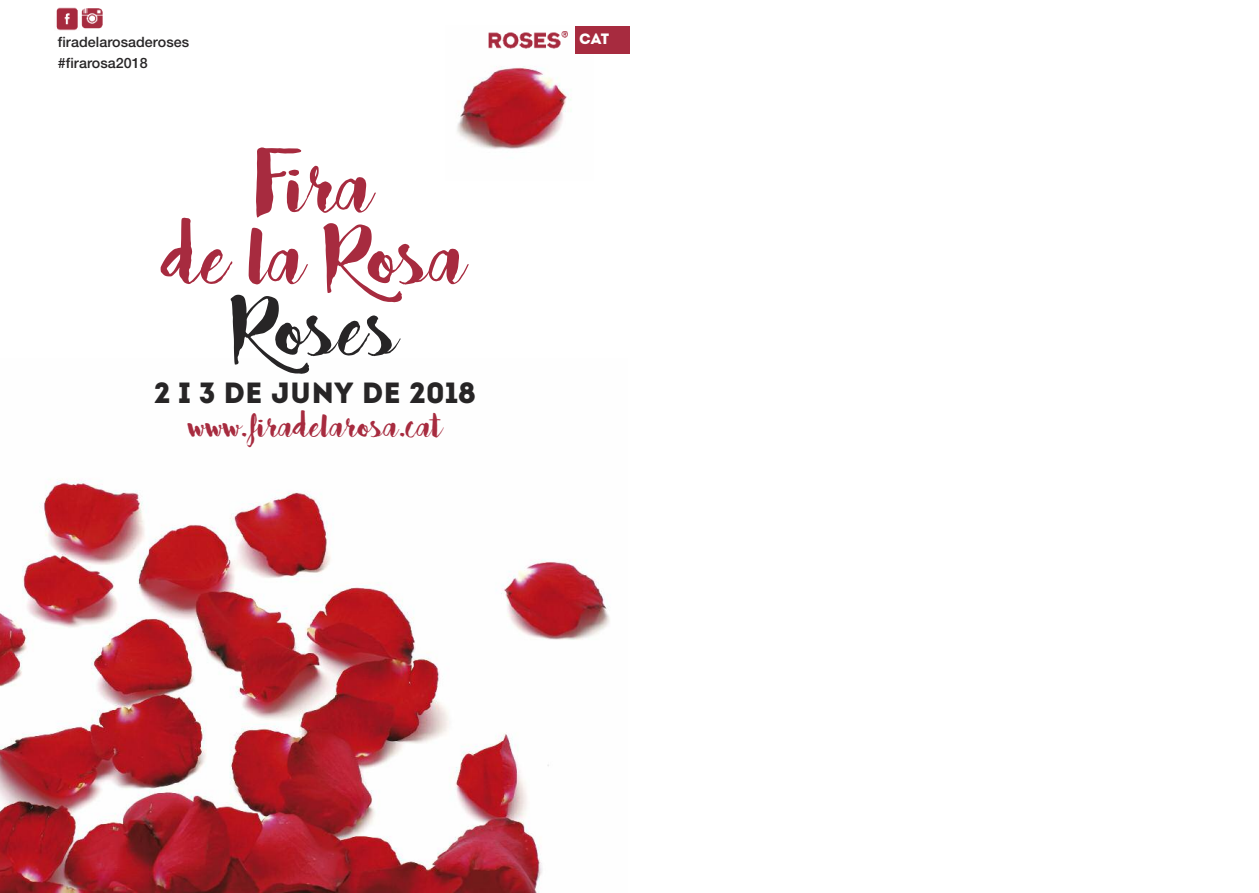
<style>
.page{position:relative;width:1259px;height:893px;background:#fff}
.page>*{position:absolute;margin:0;border:0;box-sizing:border-box;transform-origin:0 0}
.t1{font:99.3px/71.6px "Bakery";color:#a72b3f;text-align:center}
.t2{font:99.3px "Bakery";letter-spacing:-.005em;color:#272526}
.t3{font:40.2px "Bakery";letter-spacing:.005em;color:#a72b3f}
.t4{font:29.25px "Intro";color:#272526}
.t5{font:15px "Intro";color:#fff}
.t6{font:500 14.25px/21.1px "Helvetica Neue";letter-spacing:.005em;color:#272526}
</style>
<div class="page">
<img style="left:0;top:480px;width:610px;height:413px">
<img style="left:457px;top:31px;width:115px;height:118px">
<div style="left:575px;top:26px;width:54px;height:28px;background:#a72b3f"></div>
<img style="left:56px;top:8px;width:22px;height:22px">
<img style="left:81px;top:8px;width:22px;height:21px">
<img style="left:489px;top:31px;width:78px;height:19px">
<p class="t6" style="left:58px;top:33px;width:133px">firadelarosaderoses #firarosa2018</p>
<h1 class="t1" style="left:163px;top:151px;width:305px">Fira<br>de la Rosa</h1>
<h1 class="t2" style="left:232px;top:280px;width:167px">Roses</h1>
<h3 class="t4" style="left:154px;top:376px;width:323px">2 i 3 de JUNY de 2018</h3>
<h2 class="t3" style="left:188px;top:406px;width:255px">www.firadelarosa.cat</h2>
<p class="t5" style="left:579px;top:30px;width:32px">CAT</p>
</div>
